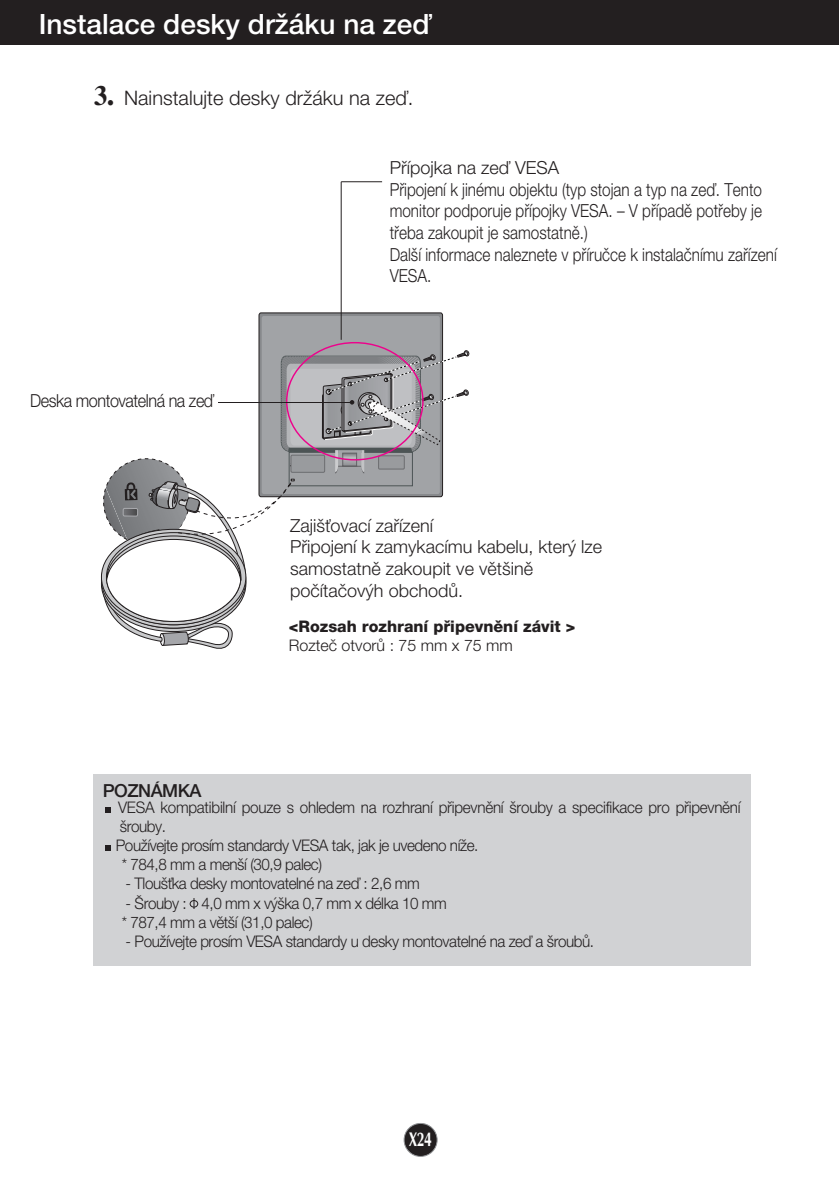
<style>
.page{position:relative;width:839px;height:1189px;background:#fff}
.page>*{position:absolute;margin:0;border:0;box-sizing:border-box;transform-origin:0 0}
.t1{font:500 28px "Helvetica Neue CE";color:#fff}
.t2{font:300 20px "Helvetica Neue CE";color:#231f20}
.t3{font:700 20px "Optima";color:#fff;scale:.7 1}
.t4{font:300 18px/21.6px "Helvetica Neue CE";color:#231f20}
.t5{font:300 18px "Helvetica Neue CE";letter-spacing:-.03em;color:#231f20;scale:.9 1}
.t6{font:500 18px "Helvetica Neue CE";letter-spacing:-.03em;color:#231f20}
.t7{font:300 16px/19.2px "Helvetica Neue CE";letter-spacing:-.03em;color:#231f20;scale:.95 1}
.t8{font:800 16px "Helvetica Neue CE";color:#231f20}
.t9{font:300 16px "Helvetica Neue CE";color:#231f20}
.s1{font-family:"Times";font-weight:700;font-size:28px}
.s2{font-family:"Times";font-weight:700;font-size:32px}
</style>
<div class="page">
<div style="left:404px;top:1123px;width:33px;height:33px;background:#231f20;border-radius:50%"></div>
<div style="left:403px;top:1123px;width:34px;height:34px;border:2px solid #939598;border-radius:50%"></div>
<div style="left:0;top:0;width:839px;height:45px;background:#231f20"></div>
<div style="left:262px;top:316px;width:178px;height:178px;background:#a1a3a6;border-radius:2px"></div>
<hr style="left:341px;top:182px;width:1px;height:158px;background:#231f20">
<hr style="left:341px;top:181px;width:41px;height:1px;background:#231f20">
<div style="left:93px;top:774px;width:657px;height:191px;background:#d1d2d4"></div>
<svg style="left:105px;top:845px;width:5px;height:6px"></svg>
<svg style="left:105px;top:807px;width:5px;height:5px"></svg>
<div style="left:190px;top:900px;width:8px;height:7px;border:2px solid #231f20;border-radius:50%"></div>
<svg style="left:101px;top:350px;width:368px;height:299px"></svg>
<h1 class="t1" style="left:39px;top:14px;width:394px">Instalace desky drÏáku na zeì</h1>
<p class="t2" style="left:94px;top:91px;width:321px"><span class="s1">3</span><span class="s2">.</span> Nainstalujte desky drÏáku na zeì.</p>
<p class="t5" style="left:30px;top:395px;width:206px">Deska montovatelná na zeì</p>
<p class="t4" style="left:390px;top:159px;width:388px">Pfiípojka na zeì VESA<br>Pfiipojení k jinému objektu (typ stojan a typ na zeì. Tento monitor podporuje pfiípojky VESA. – V pfiípadû potfieby je tfieba zakoupit je samostatnû.)<br>Dal‰í informace naleznete v pfiíruãce k instalaãnímu zafiízení VESA.</p>
<p class="t4" style="left:290px;top:516px;width:313px">Zaji‰Èovací zafiízení<br>Pfiipojení k zamykacímu kabelu, kter˘ lze samostatnû zakoupit ve vût‰inû poãítaãov˘h obchodÛ.</p>
<p class="t8" style="left:289px;top:620px;width:288px">&lt;Rozsah rozhraní pfiipevnûní závit &gt;</p>
<p class="t9" style="left:289px;top:639px;width:225px">Rozteã otvorÛ : 75 mm x 75 mm</p>
<p class="t6" style="left:103px;top:784px;width:100px">POZNÁMKA</p>
<p class="t7" style="left:118px;top:799px;width:657px">VESA kompatibilní pouze s ohledem na rozhraní pfiipevnûní ‰rouby a specifikace pro pfiipevnûní</p>
<p class="t7" style="left:120px;top:818px;width:50px">‰rouby.</p>
<p class="t7" style="left:116px;top:837px;width:383px">PouÏívejte prosím standardy VESA tak, jak je uvedeno níÏe.</p>
<p class="t7" style="left:122px;top:856px;width:212px">* 784,8 mm a men‰í (30,9 palec)</p>
<p class="t7" style="left:126px;top:876px;width:311px">- Tlou‰Èka desky montovatelné na zeì : 2,6 mm</p>
<p class="t7" style="left:122px;top:895px;width:344px">- ·rouby : 4,0 mm x v˘‰ka 0,7 mm x délka 10 mm * 787,4 mm a vût‰í (31,0 palec)</p>
<p class="t7" style="left:126px;top:933px;width:495px">- PouÏívejte prosím VESA standardy u desky montovatelné na zeì a ‰roubÛ.</p>
<p class="t3" style="left:409px;top:1131px;width:35px">X24</p>
</div>
